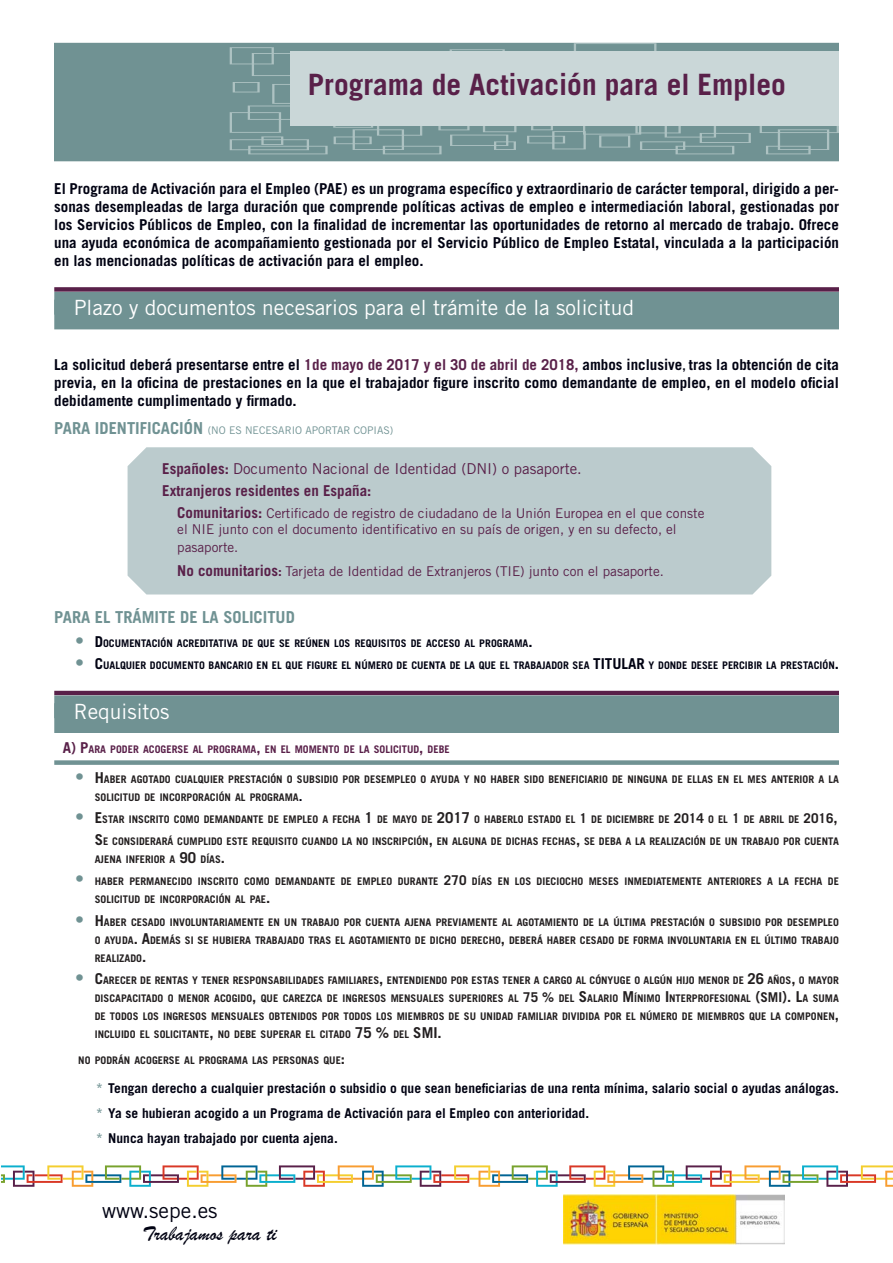
<style>
.page{position:relative;width:893px;height:1263px;background:#fff}
.page>*{position:absolute;margin:0;border:0;box-sizing:border-box;transform-origin:0 0}
.t1{font:700 29.4px "Trade Gothic LT Std";color:#592049}
.t2{font:21px "Trade Gothic LT Std";color:#fff}
.t3{font:21px "Brush Script";color:#000212}
.t4{font:21px "Trade Gothic LT Std";color:#000212}
.t5{font:700 16.5px "Trade Gothic LT Std";color:#709293}
.t6{font:700 15px/18px "Trade Gothic LT Std";color:#000212;text-align:justify}
.t7{font:15px/22.2px "Trade Gothic LT Std";color:#592049}
.t8{font:13.5px/16.2px "Trade Gothic LT Std";color:#592049}
.t9{font:700 13.5px/24.8px "Trade Gothic LT Std";color:#000212}
.t10{font:700 10.5px/18px "Trade Gothic LT Std";color:#231f20}
.t11{font:700 10.5px "Trade Gothic LT Std";color:#000212}
.t12{font:700 10.5px "Trade Gothic LT Std";color:#592049}
.t13{font:10.5px "Trade Gothic LT Std";color:#709293}
.s1{color:#592049}
.s2{font-size:12px}
.s3{font-weight:700;font-size:16.5px}
.s4{font-weight:700}
.s5{font-weight:700;font-size:15px}
.s6{font-weight:400;font-size:18px;color:#709293}
.s7{font-size:15px}
.s8{font-size:18px;color:#709293}
.s9{font-size:13.5px;color:#000212}
.s10{font-size:13.5px}
.s11{color:#709293}
</style>
<div class="page">
<div style="left:127px;top:447px;width:645px;height:148px;background:#bbcbcd"></div>
<div style="left:54px;top:287px;width:785px;height:5px;background:#592049"></div>
<div style="left:54px;top:292px;width:785px;height:37px;background:#709293"></div>
<hr style="left:54px;top:691px;width:785px;height:4px;background:#592049">
<div style="left:54px;top:695px;width:785px;height:38px;background:#709293"></div>
<div style="left:54px;top:760px;width:785px;height:5px;background:#709293"></div>
<div style="left:54px;top:43px;width:785px;height:118px;background:#709293"></div>
<svg style="left:230px;top:43px;width:609px;height:111px"></svg>
<div style="left:291px;top:51px;width:548px;height:75px;background:#cad7d8"></div>
<svg style="left:1px;top:1165px;width:892px;height:22px"></svg>
<img style="left:564px;top:1194px;width:221px;height:50px">
<h1 class="t1" style="left:308px;top:67px;width:479px">Programa de Activación para el Empleo</h1>
<p class="t6" style="left:54px;top:179px;width:786px">El Programa de Activación para el Empleo (PAE) es un programa específico y extraordinario de carácter temporal, dirigido a per&shy;sonas desempleadas de larga duración que comprende políticas activas de empleo e intermediación laboral, gestionadas por los Servicios Públicos de Empleo, con la finalidad de incrementar las oportunidades de retorno al mercado de trabajo. Ofrece una ayuda económica de acompañamiento gestionada por el Servicio Público de Empleo Estatal, vinculada a la participación en las mencionadas políticas de activación para el empleo.</p>
<h2 class="t2" style="left:74px;top:295px;width:562px">Plazo y documentos necesarios para el trámite de la solicitud</h2>
<p class="t6" style="left:54px;top:355px;width:786px">La solicitud deberá presentarse entre el <span class="s1">1de mayo de 2017 y el 30 de abril de 2018,</span> ambos inclusive<span class="s2">,</span> tras la obtención de cita previa, en la oficina de prestaciones en la que el trabajador figure inscrito como demandante de empleo, en el modelo oficial debidamente cumplimentado y firmado.</p>
<p class="t13" style="left:54px;top:424px;width:341px"><span class="s3">PARA IDENTIFICACIÓN</span> (NO ES NECESARIO APORTAR COPIAS)</p>
<h3 class="t7" style="left:162px;top:457px;width:421px"><span class="s4">Españoles:</span> Documento Nacional de Identidad (DNI) o pasaporte.<br><span class="s4">Extranjeros residentes en España:</span></h3>
<p class="t8" style="left:177px;top:505px;width:529px"><span class="s5">Comunitarios:</span> Certificado de registro de ciudadano de la Unión Europea en el que conste el NIE junto con el documento identificativo en su país de origen, y en su defecto, el</p>
<p class="t8" style="left:177px;top:535px;width:488px;line-height:24px">pasaporte.<br><span class="s5">No comunitarios</span><span class="s4">:</span> Tarjeta de Identidad de Extranjeros (TIE) junto con el pasaporte.</p>
<h3 class="t5" style="left:54px;top:607px;width:242px">PARA EL TRÁMITE DE LA SOLICITUD</h3>
<p class="t11" style="left:75px;top:637px;width:459px"><span class="s6">•</span> <span class="s7">D</span>OCUMENTACIÓN ACREDITATIVA DE QUE SE REÚNEN LOS REQUISITOS DE ACCESO AL PROGRAMA<span class="s7">.</span></p>
<p class="t11" style="left:75px;top:659px;width:765px"><span class="s6">•</span> <span class="s7">C</span>UALQUIER DOCUMENTO BANCARIO EN EL QUE FIGURE EL NÚMERO DE CUENTA DE LA QUE EL TRABAJADOR SEA <span class="s7">TITULAR</span> Y DONDE DESEE PERCIBIR LA PRESTACIÓN<span class="s7">.</span></p>
<h2 class="t2" style="left:74px;top:699px;width:125px">Requisitos<span class="s8">ana</span></h2>
<p class="t12" style="left:63px;top:743px;width:389px"><span class="s7">A) P</span>ARA PODER ACOGERSE AL PROGRAMA<span class="s7">,</span> EN EL MOMENTO DE LA SOLICITUD<span class="s7">,</span> DEBE</p>
<p class="t10" style="left:95px;top:770px;width:746px;text-indent:-20px"><span class="s6">•</span> <span class="s7">H</span>ABER AGOTADO CUALQUIER PRESTACIÓN O SUBSIDIO POR DESEMPLEO O AYUDA Y NO HABER SIDO BENEFICIARIO DE NINGUNA DE ELLAS EN EL MES ANTERIOR A LA<br>SOLICITUD DE INCORPORACIÓN AL PROGRAMA<span class="s9">.</span></p>
<p class="t10" style="left:75px;top:808px;width:765px;line-height:22.2px;text-align:right"><span class="s6">•</span> <span class="s7">E</span>STAR INSCRITO COMO DEMANDANTE DE EMPLEO A FECHA <span class="s7">1</span> DE MAYO DE <span class="s7">2017</span> O HABERLO ESTADO EL <span class="s10">1</span> DE DICIEMBRE DE <span class="s10">2014</span> O EL <span class="s10">1</span> DE ABRIL DE <span class="s10">2016</span><span class="s7">,<br>S</span>E CONSIDERARÁ CUMPLIDO ESTE REQUISITO CUANDO LA NO INSCRIPCIÓN<span class="s7">,</span> EN ALGUNA DE DICHAS FECHAS<span class="s7">,</span> SE DEBA A LA REALIZACIÓN DE UN TRABAJO POR CUENTA</p>
<p class="t10" style="left:95px;top:850px;width:132px">AJENA INFERIOR A <span class="s7">90</span> DÍAS<span class="s7">.</span></p>
<p class="t10" style="left:95px;top:872px;width:746px;text-indent:-20px"><span class="s6">•</span> HABER PERMANECIDO INSCRITO COMO DEMANDANTE DE EMPLEO DURANTE <span class="s10">270</span> DÍAS EN LOS DIECIOCHO MESES INMEDIATEMENTE ANTERIORES A LA FECHA DE<br>SOLICITUD DE INCORPORACIÓN AL PAE<span class="s7">.</span></p>
<p class="t10" style="left:95px;top:913px;width:746px;text-align:justify;text-indent:-20px"><span class="s6">•</span> <span class="s7">H</span>ABER CESADO INVOLUNTARIAMENTE EN UN TRABAJO POR CUENTA AJENA PREVIAMENTE AL AGOTAMIENTO DE LA ÚLTIMA PRESTACIÓN O SUBSIDIO POR DESEMPLEO O AYUDA<span class="s7">. A</span>DEMÁS SI SE HUBIERA TRABAJADO TRAS EL AGOTAMIENTO DE DICHO DERECHO<span class="s7">,</span> DEBERÁ HABER CESADO DE FORMA INVOLUNTARIA EN EL ÚLTIMO TRABAJO REALIZADO<span class="s7">.</span></p>
<p class="t10" style="left:95px;top:971px;width:746px;text-align:justify;text-indent:-20px"><span class="s6">•</span> <span class="s7">C</span>ARECER DE RENTAS Y TENER RESPONSABILIDADES FAMILIARES<span class="s7">,</span> ENTENDIENDO POR ESTAS TENER A CARGO AL CÓNYUGE O ALGÚN HIJO MENOR DE <span class="s7">26</span> AÑOS<span class="s7">,</span> O MAYOR DISCAPACITADO O MENOR ACOGIDO<span class="s7">,</span> QUE CAREZCA DE INGRESOS MENSUALES SUPERIORES AL <span class="s10">75 %</span> DEL <span class="s7">S</span>ALARIO <span class="s7">M</span>ÍNIMO <span class="s7">I</span>NTERPROFESIONAL <span class="s7">(</span><span class="s10">SMI</span><span class="s7">). L</span>A SUMA DE TODOS LOS INGRESOS MENSUALES OBTENIDOS POR TODOS LOS MIEMBROS DE SU UNIDAD FAMILIAR DIVIDIDA POR EL NÚMERO DE MIEMBROS QUE LA COMPONEN<span class="s7">, </span>INCLUIDO EL SOLICITANTE<span class="s7">,</span> NO DEBE SUPERAR EL CITADO <span class="s7">75 %</span> DEL <span class="s7">SMI.</span></p>
<p class="t10" style="left:78px;top:1051px;width:268px">NO PODRÁN ACOGERSE AL PROGRAMA LAS PERSONAS QUE<span class="s7">:</span></p>
<p class="t9" style="left:96px;top:1076px;width:744px"><span class="s11">*</span> Tengan derecho a cualquier prestación o subsidio o que sean beneficiarias de una renta mínima, salario social o ayudas análogas. <span class="s11">*</span> Ya se hubieran acogido a un Programa de Activación para el Empleo con anterioridad.<br><span class="s11">*</span> Nunca hayan trabajado por cuenta ajena.</p>
<h2 class="t4" style="left:102px;top:1197px;width:117px">www.sepe.es</h2>
<h2 class="t3" style="left:143px;top:1221px;width:136px">Trabajamos para ti</h2>
</div>
